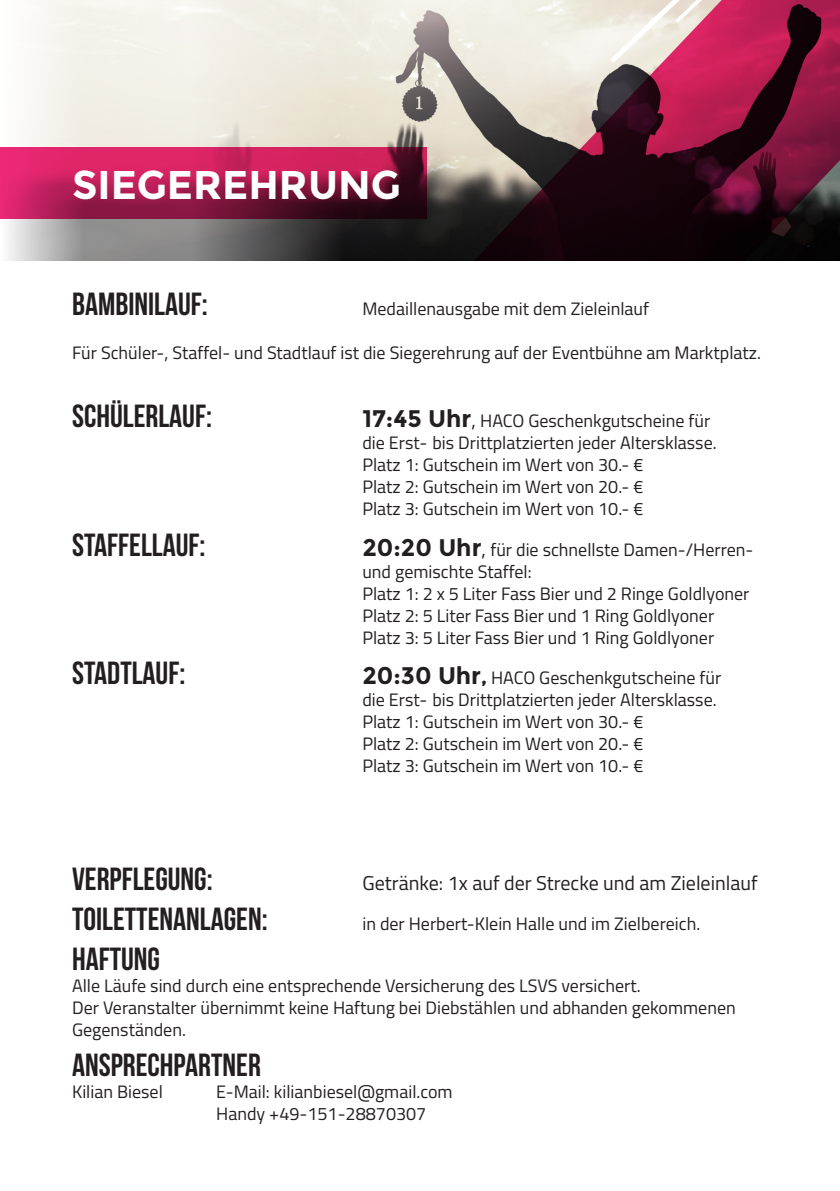
<style>
.page{position:relative;width:840px;height:1191px;background:#fff}
.page>*{position:absolute;margin:0;border:0;box-sizing:border-box;transform-origin:0 0}
.t1{font:700 40px "Montserrat";color:#fff}
.t2{font:32px "Bebas Neue";color:#231f20}
.t3{font:20px "Titillium Web";color:#231f20}
.t4{font:18px/22px "Titillium Web";color:#231f20}
.s1{font-family:"Montserrat";font-weight:700;font-size:24px}
.s2{font-size:20px}
.s3{font-family:"Montserrat";font-weight:700;font-size:20px}
</style>
<div class="page">
<img style="left:357px;top:0;width:116px;height:261px">
<img style="left:0;top:0;width:357px;height:261px">
<svg style="left:0;top:147px;width:427px;height:71px;background:#a31a4d"></svg>
<svg style="left:473px;top:0;width:366px;height:261px;background:#683e4a"></svg>
<svg style="left:604px;top:0;width:151px;height:68px;background:#e192a6"></svg>
<h1 class="t1" style="left:72px;top:161px;width:330px">SIEGEREHRUNG</h1>
<h2 class="t2" style="left:72px;top:286px;width:137px">BAMBINILAUF:</h2>
<p class="t4" style="left:362px;top:297px;width:288px">Medaillenausgabe mit dem Zieleinlauf</p>
<p class="t4" style="left:72px;top:340px;width:690px">Für Schüler-, Staffel- und Stadtlauf ist die Siegerehrung auf der Eventbühne am Marktplatz.</p>
<h2 class="t2" style="left:72px;top:399px;width:141px">SCHÜLERLAUF:</h2>
<p class="t4" style="left:362px;top:409px;width:355px"><span class="s1">17:45 Uhr</span><span class="s2">,</span> HACO Geschenkgutscheine für die Erst- bis Drittplatzierten jeder Altersklasse.<br>Platz 1: Gutschein im Wert von 30.- €<br>Platz 2: Gutschein im Wert von 20.- €<br>Platz 3: Gutschein im Wert von 10.- €</p>
<h2 class="t2" style="left:72px;top:527px;width:135px">STAFFELLAUF:</h2>
<p class="t4" style="left:362px;top:537px;width:392px"><span class="s1">20:20 Uhr</span><span class="s2">,</span> für die schnellste Damen-/Herren&shy;und gemischte Staffel:<br>Platz 1: 2 x 5 Liter Fass Bier und 2 Ringe Goldlyoner Platz 2: 5 Liter Fass Bier und 1 Ring Goldlyoner Platz 3: 5 Liter Fass Bier und 1 Ring Goldlyoner</p>
<h2 class="t2" style="left:72px;top:655px;width:115px">STADTLAUF:</h2>
<p class="t4" style="left:362px;top:665px;width:360px"><span class="s1">20:30 Uhr</span><span class="s3">,</span> HACO Geschenkgutscheine für die Erst- bis Drittplatzierten jeder Altersklasse.<br>Platz 1: Gutschein im Wert von 30.- €<br>Platz 2: Gutschein im Wert von 20.- €<br>Platz 3: Gutschein im Wert von 10.- €</p>
<h2 class="t2" style="left:72px;top:861px;width:142px">VERPFLEGUNG:</h2>
<p class="t3" style="left:362px;top:868px;width:396px">Getränke: 1x auf der Strecke und am Zieleinlauf</p>
<h2 class="t2" style="left:72px;top:901px;width:197px">TOILETTENANLAGEN:</h2>
<p class="t4" style="left:362px;top:912px;width:339px">in der Herbert-Klein Halle und im Zielbereich.</p>
<h2 class="t2" style="left:72px;top:941px;width:89px">HAFTUNG</h2>
<p class="t4" style="left:72px;top:974px;width:664px">Alle Läufe sind durch eine entsprechende Versicherung des LSVS versichert.<br>Der Veranstalter übernimmt keine Haftung bei Diebstählen und abhanden gekommenen<br>Gegenständen.</p>
<h2 class="t2" style="left:72px;top:1047px;width:190px">ANSPRECHPARTNER</h2>
<p class="t4" style="left:72px;top:1080px;width:92px">Kilian Biesel</p>
<p class="t4" style="left:216px;top:1080px;width:238px">E-Mail: kilianbiesel@gmail.com<br>Handy +49-151-28870307</p>
</div>
